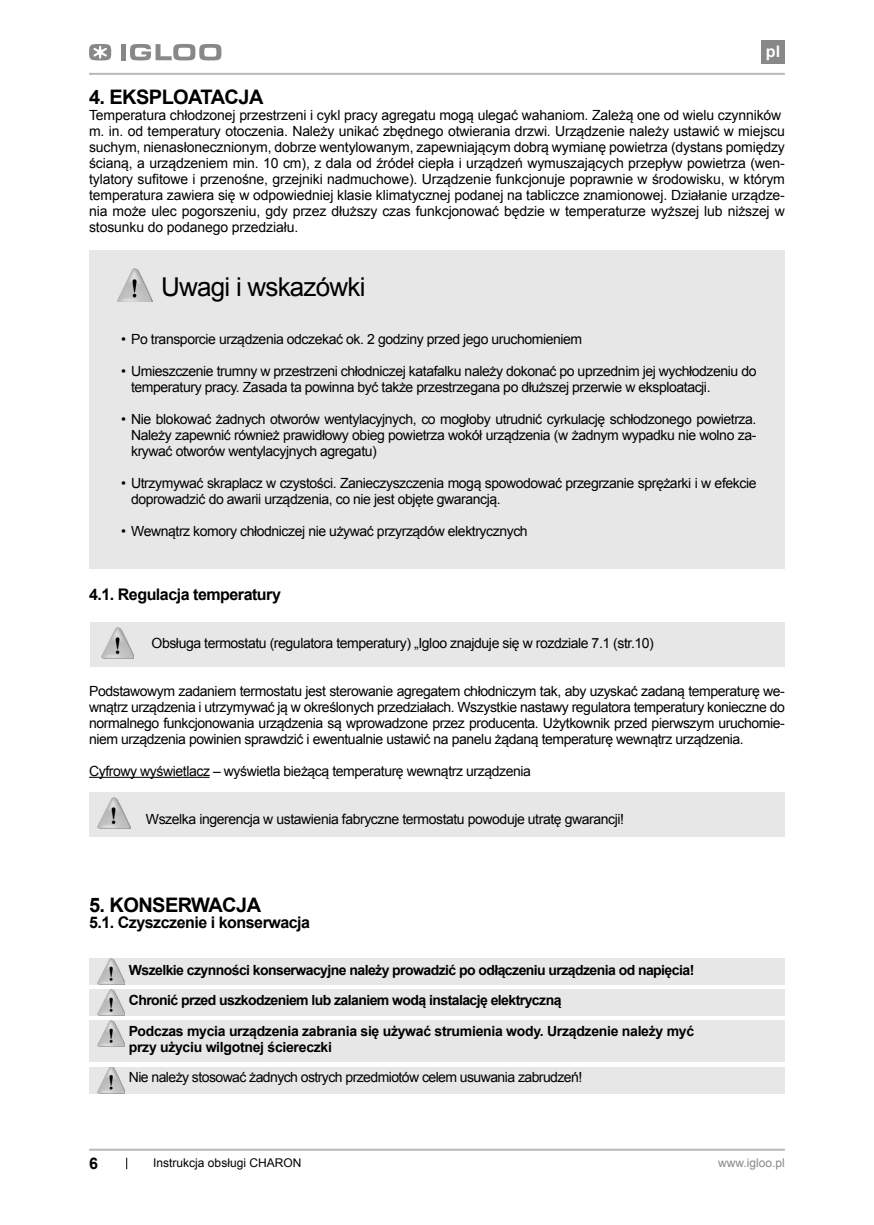
<style>
.page{position:relative;width:874px;height:1225px;background:#fff}
.page>*{position:absolute;margin:0;border:0;box-sizing:border-box;transform-origin:0 0}
.t1{font:26px "Arial";letter-spacing:-.03em;color:#000}
.t2{font:700 20px "Arial";letter-spacing:-.03em;color:#000}
.t3{font:700 16px "Arial";letter-spacing:-.03em;color:#000}
.t4{font:700 16px "Arial";color:#fff}
.t5{font:14px/16px "Arial";letter-spacing:-.03em;color:#000}
.t6{font:14px/16px "Arial";letter-spacing:-.01em;color:#000}
.t7{font:700 14px/30px "Arial";letter-spacing:-.04em;color:#000}
.t8{font:700 14px/16px "Arial";letter-spacing:-.02em;color:#000}
.t9{font:12px "Arial";color:#000}
.t10{font:12px "Arial";color:#888}
</style>
<div class="page">
<hr style="left:89px;top:73px;width:695px;height:2px;background:#b8b8b8">
<hr style="left:89px;top:1148px;width:695px;height:2px;background:#b8b8b8">
<div style="left:760px;top:40px;width:24px;height:23px;background:#888"></div>
<svg style="left:126px;top:1157px;width:1px;height:12px"></svg>
<svg style="left:89px;top:44px;width:22px;height:17px"></svg>
<div style="left:121px;top:44px;width:5px;height:16px;background:#888"></div>
<svg style="left:130px;top:44px;width:91px;height:17px"></svg>
<div style="left:89px;top:792px;width:695px;height:45px;background:#e7e7e7"></div>
<img style="left:97px;top:797px;width:33px;height:31px">
<div style="left:90px;top:621px;width:694px;height:45px;background:#e7e7e7"></div>
<div style="left:89px;top:251px;width:695px;height:318px;background:#e7e7e7"></div>
<hr style="left:89px;top:777px;width:120px;height:1px;background:#000">
<img style="left:117px;top:269px;width:35px;height:33px">
<img style="left:101px;top:627px;width:33px;height:31px">
<div style="left:89px;top:958px;width:695px;height:27px;background:#e7e7e7"></div>
<div style="left:89px;top:989px;width:695px;height:27px;background:#e7e7e7"></div>
<div style="left:89px;top:1020px;width:695px;height:42px;background:#e7e7e7"></div>
<div style="left:89px;top:1067px;width:695px;height:26px;background:#e7e7e7"></div>
<img style="left:97px;top:958px;width:28px;height:26px">
<img style="left:97px;top:989px;width:28px;height:26px">
<img style="left:97px;top:1020px;width:28px;height:26px">
<img style="left:97px;top:1067px;width:28px;height:26px">
<p class="t4" style="left:765px;top:42px;width:16px">pl</p>
<h2 class="t2" style="left:89px;top:85px;width:176px">4. EKSPLOATACJA</h2>
<p class="t6" style="left:89px;top:107px;width:697px">Temperatura chłodzonej przestrzeni i cykl pracy agregatu mogą ulegać wahaniom. Zależą one od wielu czynników m. in. od temperatury otoczenia. Należy unikać zbędnego otwierania drzwi. Urządzenie należy ustawić w miejscu suchym, nienasłonecznionym, dobrze wentylowanym, zapewniającym dobrą wymianę powietrza (dystans pomiędzy ścianą, a urządzeniem min. 10 cm), z dala od źródeł ciepła i urządzeń wymuszających przepływ powietrza (wen&shy;tylatory sufitowe i przenośne, grzejniki nadmuchowe). Urządzenie funkcjonuje poprawnie w środowisku, w którym temperatura zawiera się w odpowiedniej klasie klimatycznej podanej na tabliczce znamionowej. Działanie urządze&shy;nia może ulec pogorszeniu, gdy przez dłuższy czas funkcjonować będzie w temperaturze wyższej lub niższej w stosunku do podanego przedziału.</p>
<h1 class="t1" style="left:161px;top:272px;width:206px">Uwagi i wskazówki</h1>
<p class="t5" style="left:121px;top:331px;width:462px">• Po transporcie urządzenia odczekać ok. 2 godziny przed jego uruchomieniem</p>
<p class="t5" style="left:131px;top:363px;width:626px;text-indent:-10px">• Umieszczenie trumny w przestrzeni chłodniczej katafalku należy dokonać po uprzednim jej wychłodzeniu do temperatury pracy. Zasada ta powinna być także przestrzegana po dłuższej przerwie w eksploatacji.</p>
<p class="t5" style="left:131px;top:411px;width:626px;text-align:justify;text-indent:-10px">• Nie blokować żadnych otworów wentylacyjnych, co mogłoby utrudnić cyrkulację schłodzonego powietrza.<br>Należy zapewnić również prawidłowy obieg powietrza wokół urządzenia (w żadnym wypadku nie wolno za&shy;krywać otworów wentylacyjnych agregatu)</p>
<p class="t5" style="left:131px;top:475px;width:626px;text-indent:-10px">• Utrzymywać skraplacz w czystości. Zanieczyszczenia mogą spowodować przegrzanie sprężarki i w efekcie doprowadzić do awarii urządzenia, co nie jest objęte gwarancją.</p>
<p class="t5" style="left:121px;top:523px;width:408px">• Wewnątrz komory chłodniczej nie używać przyrządów elektrycznych</p>
<p class="t3" style="left:89px;top:585px;width:193px">4.1. Regulacja temperatury</p>
<p class="t5" style="left:151px;top:635px;width:503px">Obsługa termostatu (regulatora temperatury) „Igloo znajduje się w rozdziale 7.1 (str.10)</p>
<p class="t5" style="left:89px;top:683px;width:697px;text-align:justify">Podstawowym zadaniem termostatu jest sterowanie agregatem chłodniczym tak, aby uzyskać zadaną temperaturę we&shy;wnątrz urządzenia i utrzymywać ją w określonych przedziałach. Wszystkie nastawy regulatora temperatury konieczne do normalnego funkcjonowania urządzenia są wprowadzone przez producenta. Użytkownik przed pierwszym uruchomie&shy;niem urządzenia powinien sprawdzić i ewentualnie ustawić na panelu żądaną temperaturę wewnątrz urządzenia.</p>
<p class="t5" style="left:89px;top:763px;width:443px">Cyfrowy wyświetlacz – wyświetla bieżącą temperaturę wewnątrz urządzenia</p>
<p class="t5" style="left:146px;top:811px;width:479px">Wszelka ingerencja w ustawienia fabryczne termostatu powoduje utratę gwarancji!</p>
<h2 class="t2" style="left:89px;top:894px;width:173px">5. KONSERWACJA</h2>
<p class="t3" style="left:89px;top:913px;width:222px">5.1. Czyszczenie i konserwacja</p>
<p class="t7" style="left:129px;top:955px;width:566px">Wszelkie czynności konserwacyjne należy prowadzić po odłączeniu urządzenia od napięcia!<br>Chronić przed uszkodzeniem lub zalaniem wodą instalację elektryczną</p>
<p class="t8" style="left:129px;top:1023px;width:566px">Podczas mycia urządzenia zabrania się używać strumienia wody. Urządzenie należy myć przy użyciu wilgotnej ściereczki</p>
<p class="t5" style="left:129px;top:1069px;width:455px">Nie należy stosować żadnych ostrych przedmiotów celem usuwania zabrudzeń!</p>
<p class="t3" style="left:89px;top:1154px;width:10px">6</p>
<p class="t9" style="left:153px;top:1156px;width:150px">Instrukcja obsługi CHARON</p>
<p class="t10" style="left:717px;top:1156px;width:68px">www.igloo.pl</p>
</div>
